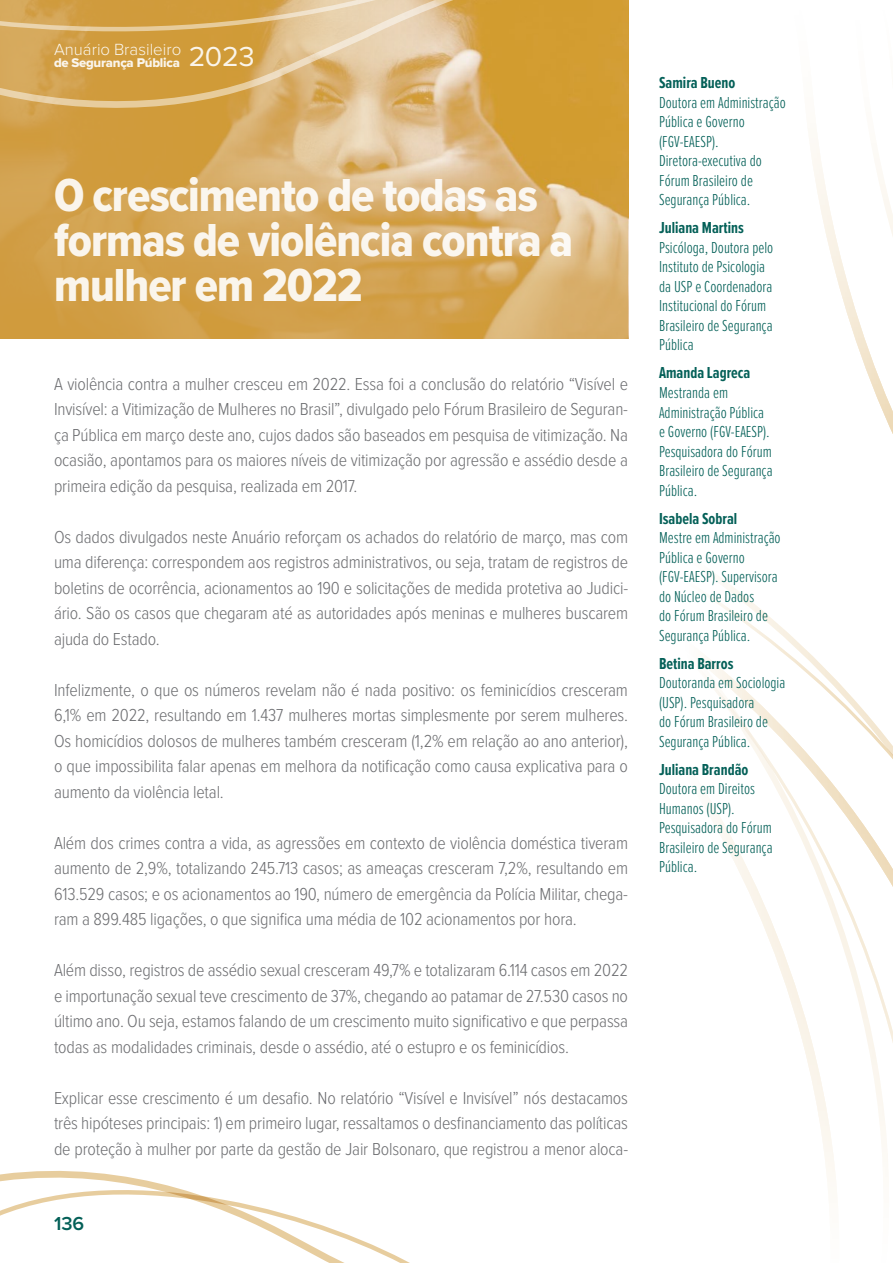
<style>
.page{position:relative;width:893px;height:1263px;background:#fff}
.page>*{position:absolute;margin:0;border:0;box-sizing:border-box;transform-origin:0 0}
.t1{font:48px/45px "Proxima Nova Cond Extrabld";letter-spacing:-.02em;color:#fff}
.t2{font:600 19.5px "Proxima Nova";color:#046058}
.t3{font:300 18px/25.5px "Proxima Nova Cond";letter-spacing:-.01em;color:#6d6e71;text-align:justify}
.t4{font:300 16.8px "Proxima Nova";color:#fff}
.t5{font:300 16.5px/19.5px "Proxima Nova Ex Cn";color:#046058}
.t6{font:700 16.5px "Proxima Nova Ex Cn";color:#046058}
.t7{font:13.2px "Proxima Nova Extrabld";letter-spacing:-.02em;color:#fff}
.s1{font-weight:400;font-size:28.5px}
</style>
<div class="page">
<svg style="left:810px;top:138px;width:83px;height:289px"></svg>
<svg style="left:707px;top:427px;width:186px;height:755px"></svg>
<img style="left:473px;top:0;width:155px;height:160px">
<svg style="left:0;top:117px;width:473px;height:43px;background:#d8ae68"></svg>
<svg style="left:0;top:160px;width:628px;height:179px;background:#d5a85b"></svg>
<svg style="left:0;top:1171px;width:410px;height:92px"></svg>
<svg style="left:0;top:0;width:529px;height:117px;background:#d8ae65"></svg>
<p class="t4" style="left:54px;top:37px;width:202px">Anuário Brasileiro <span class="s1">2023</span></p>
<p class="t7" style="left:54px;top:53px;width:127px">de Segurança Pública</p>
<h1 class="t1" style="left:54px;top:172px;width:521px">O crescimento de todas as formas de violência contra a mulher em 2022</h1>
<p class="t3" style="left:54px;top:370px;width:576px">A violência contra a mulher cresceu em 2022. Essa foi a conclusão do relatório “Visível e Invisível: a Vitimização de Mulheres no Brasil”, divulgado pelo Fórum Brasileiro de Seguran&shy;ça Pública em março deste ano, cujos dados são baseados em pesquisa de vitimização. Na ocasião, apontamos para os maiores níveis de vitimização por agressão e assédio desde a primeira edição da pesquisa, realizada em 2017.</p>
<p class="t3" style="left:54px;top:523px;width:576px">Os dados divulgados neste Anuário reforçam os achados do relatório de março, mas com uma diferença: correspondem aos registros administrativos, ou seja, tratam de registros de boletins de ocorrência, acionamentos ao 190 e solicitações de medida protetiva ao Judici&shy;ário. São os casos que chegaram até as autoridades após meninas e mulheres buscarem ajuda do Estado.</p>
<p class="t3" style="left:54px;top:676px;width:576px">Infelizmente, o que os números revelam não é nada positivo: os feminicídios cresceram 6,1% em 2022, resultando em 1.437 mulheres mortas simplesmente por serem mulheres.<br>Os homicídios dolosos de mulheres também cresceram (1,2% em relação ao ano anterior), o que impossibilita falar apenas em melhora da notificação como causa explicativa para o aumento da violência letal.</p>
<p class="t3" style="left:54px;top:829px;width:576px">Além dos crimes contra a vida, as agressões em contexto de violência doméstica tiveram aumento de 2,9%, totalizando 245.713 casos; as ameaças cresceram 7,2%, resultando em 613.529 casos; e os acionamentos ao 190, número de emergência da Polícia Militar, chega&shy;ram a 899.485 ligações, o que significa uma média de 102 acionamentos por hora.</p>
<p class="t3" style="left:54px;top:957px;width:576px">Além disso, registros de assédio sexual cresceram 49,7% e totalizaram 6.114 casos em 2022 e importunação sexual teve crescimento de 37%, chegando ao patamar de 27.530 casos no último ano. Ou seja, estamos falando de um crescimento muito significativo e que perpassa todas as modalidades criminais, desde o assédio, até o estupro e os feminicídios.</p>
<p class="t3" style="left:54px;top:1084px;width:576px">Explicar esse crescimento é um desafio. No relatório “Visível e Invisível” nós destacamos três hipóteses principais: 1) em primeiro lugar, ressaltamos o desfinanciamento das políticas de proteção à mulher por parte da gestão de Jair Bolsonaro, que registrou a menor aloca-</p>
<p class="t2" style="left:54px;top:1209px;width:32px">136</p>
<p class="t6" style="left:659px;top:71px;width:78px">Samira Bueno</p>
<p class="t5" style="left:659px;top:92px;width:128px">Doutora em Administração<br>Pública e Governo (FGV-EAESP).<br>Diretora-executiva do<br>Fórum Brasileiro de<br>Segurança Pública.</p>
<p class="t6" style="left:659px;top:216px;width:86px">Juliana Martins</p>
<p class="t5" style="left:659px;top:237px;width:116px">Psicóloga, Doutora pelo<br>Instituto de Psicologia da USP e Coordenadora<br>Institucional do Fórum<br>Brasileiro de Segurança<br>Pública</p>
<p class="t6" style="left:659px;top:361px;width:93px">Amanda Lagreca</p>
<p class="t5" style="left:659px;top:382px;width:115px">Mestranda em<br>Administração Pública e Governo (FGV-EAESP).<br>Pesquisadora do Fórum<br>Brasileiro de Segurança<br>Pública.</p>
<p class="t6" style="left:659px;top:506px;width:80px">Isabela Sobral</p>
<p class="t5" style="left:659px;top:527px;width:123px">Mestre em Administração<br>Pública e Governo (FGV-EAESP). Supervisora do Núcleo de Dados<br>do Fórum Brasileiro de<br>Segurança Pública.</p>
<p class="t6" style="left:659px;top:651px;width:76px">Betina Barros</p>
<p class="t5" style="left:659px;top:672px;width:128px">Doutoranda em Sociologia (USP). Pesquisadora<br>do Fórum Brasileiro de<br>Segurança Pública.</p>
<p class="t6" style="left:659px;top:757px;width:91px">Juliana Brandão</p>
<p class="t5" style="left:659px;top:778px;width:115px">Doutora em Direitos<br>Humanos (USP).<br>Pesquisadora do Fórum<br>Brasileiro de Segurança<br>Pública.</p>
</div>
